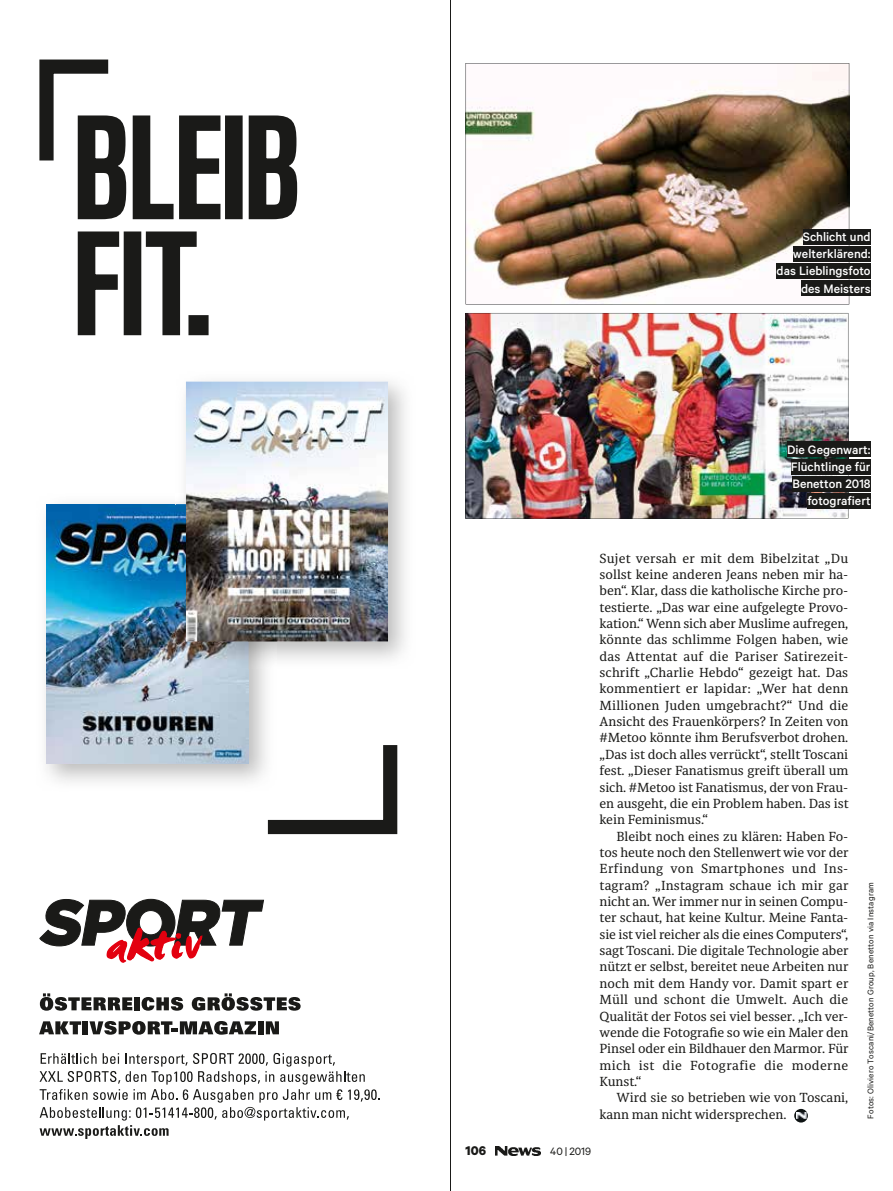
<style>
.page{position:relative;width:893px;height:1191px;background:#fff}
.page>*{position:absolute;margin:0;border:0;box-sizing:border-box;transform-origin:0 0}
.t1{font:700 14.25px "Calibre";color:#1a1a18}
.t2{font:500 13.8px/17.2px "Calibre";color:#fff;text-align:right}
.t3{font:13.05px/16.4px "Sindelar Regular A";letter-spacing:-.005em;color:#1a1a18;text-align:justify}
.t4{font:12px "Calibre";color:#1a1a18}
.t5{font:9.3px "Calibre";letter-spacing:.015em;color:#1a1a18}
</style>
<div class="page">
<img style="left:496px;top:1146px;width:45px;height:9px">
<hr style="left:450px;top:0;width:1px;height:1191px;background:#1a1a18">
<svg style="left:794px;top:1108px;width:14px;height:14px"></svg>
<svg style="left:797px;top:1112px;width:9px;height:6px"></svg>
<img style="left:466px;top:313px;width:382px;height:205px">
<div style="left:124px;top:231px;width:17px;height:104px;border:4px solid #1a1a18"></div>
<div style="left:188px;top:315px;width:21px;height:20px;border:4px solid #1a1a18"></div>
<svg style="left:77px;top:231px;width:43px;height:105px"></svg>
<div style="left:126px;top:233px;width:13px;height:100px;background:#1a1a18"></div>
<svg style="left:145px;top:231px;width:54px;height:105px"></svg>
<div style="left:190px;top:317px;width:17px;height:16px;background:#1a1a18"></div>
<div style="left:225px;top:115px;width:18px;height:104px;border:4px solid #1a1a18"></div>
<div style="left:227px;top:117px;width:14px;height:100px;background:#1a1a18"></div>
<svg style="left:248px;top:115px;width:50px;height:105px"></svg>
<svg style="left:39px;top:59px;width:182px;height:161px"></svg>
<svg style="left:267px;top:745px;width:131px;height:90px"></svg>
<svg style="left:40px;top:1053px;width:340px;height:86px"></svg>
<svg style="left:40px;top:993px;width:92px;height:17px"></svg>
<div style="left:134px;top:997px;width:5px;height:13px;background:#1a1a18"></div>
<svg style="left:141px;top:997px;width:42px;height:13px"></svg>
<svg style="left:192px;top:993px;width:109px;height:17px"></svg>
<svg style="left:39px;top:1021px;width:42px;height:13px"></svg>
<div style="left:83px;top:1021px;width:5px;height:13px;background:#1a1a18"></div>
<svg style="left:89px;top:1021px;width:167px;height:13px"></svg>
<div style="left:258px;top:1021px;width:5px;height:13px;background:#1a1a18"></div>
<svg style="left:266px;top:1021px;width:13px;height:13px"></svg>
<svg style="left:39px;top:898px;width:225px;height:65px"></svg>
<img style="left:45px;top:503px;width:231px;height:288px">
<img style="left:47px;top:504px;width:202px;height:260px">
<img style="left:185px;top:381px;width:220px;height:279px">
<img style="left:249px;top:641px;width:27px;height:28px">
<svg style="left:176px;top:493px;width:10px;height:11px"></svg>
<img style="left:176px;top:504px;width:73px;height:165px">
<img style="left:186px;top:381px;width:202px;height:260px">
<img style="left:466px;top:63px;width:383px;height:241px">
<div style="left:803px;top:229px;width:68px;height:15px;background:#1a1a18"></div>
<div style="left:793px;top:246px;width:78px;height:16px;background:#1a1a18"></div>
<div style="left:777px;top:263px;width:94px;height:16px;background:#1a1a18"></div>
<div style="left:801px;top:280px;width:70px;height:16px;background:#1a1a18"></div>
<div style="left:787px;top:442px;width:84px;height:15px;background:#1a1a18"></div>
<div style="left:791px;top:459px;width:80px;height:15px;background:#1a1a18"></div>
<div style="left:792px;top:476px;width:79px;height:16px;background:#1a1a18"></div>
<div style="left:807px;top:493px;width:64px;height:16px;background:#1a1a18"></div>
<p class="t2" style="left:777px;top:227px;width:96px">Schlicht und welterklärend: das Lieblingsfoto des Meisters</p>
<p class="t2" style="left:787px;top:440px;width:85px">Die Gegenwart:<br>Flüchtlinge für<br>Benetton 2018 fotografiert</p>
<p class="t3" style="left:600px;top:550px;width:251px">Sujet versah er mit dem Bibelzitat „Du sollst keine anderen Jeans neben mir ha&shy;ben“. Klar, dass die katholische Kirche pro&shy;testierte. „Das war eine aufgelegte Provo&shy;kation.“ Wenn sich aber Muslime aufregen, könnte das schlimme Folgen haben, wie das Attentat auf die Pariser Satirezeit&shy;schrift „Charlie Hebdo“ gezeigt hat. Das kommentiert er lapidar: „Wer hat denn Millionen Juden umgebracht?“ Und die Ansicht des Frauenkörpers? In Zeiten von #Metoo könnte ihm Berufsverbot drohen. „Das ist doch alles verrückt“, stellt Toscani fest. „Dieser Fanatismus greift überall um sich. #Metoo ist Fanatismus, der von Frau&shy;en ausgeht, die ein Problem haben. Das ist kein Feminismus.“</p>
<p class="t3" style="left:600px;top:828px;width:251px;text-indent:17px">Bleibt noch eines zu klären: Haben Fo&shy;tos heute noch den Stellenwert wie vor der Erfindung von Smartphones und Ins&shy;tagram? „Instagram schaue ich mir gar nicht an. Wer immer nur in seinen Compu&shy;ter schaut, hat keine Kultur. Meine Fanta&shy;sie ist viel reicher als die eines Computers“, sagt Toscani. Die digitale Technologie aber nützt er selbst, bereitet neue Arbeiten nur noch mit dem Handy vor. Damit spart er Müll und schont die Umwelt. Auch die Qualität der Fotos sei viel besser. „Ich ver&shy;wende die Fotografie so wie ein Maler den Pinsel oder ein Bildhauer den Marmor. Für mich ist die Fotografie die moderne Kunst.“</p>
<p class="t3" style="left:600px;top:1090px;width:250px;text-indent:17px">Wird sie so betrieben wie von Toscani, kann man nicht widersprechen.</p>
<p class="t1" style="left:466px;top:1141px;width:22px">106</p>
<p class="t4" style="left:550px;top:1144px;width:43px">40 | 2019</p>
<p class="t5" style="left:865px;top:1118px;width:238px;rotate:-90deg">Fotos: Oliviero Toscani/Benetton Group, Benetton via Instagram</p>
</div>
